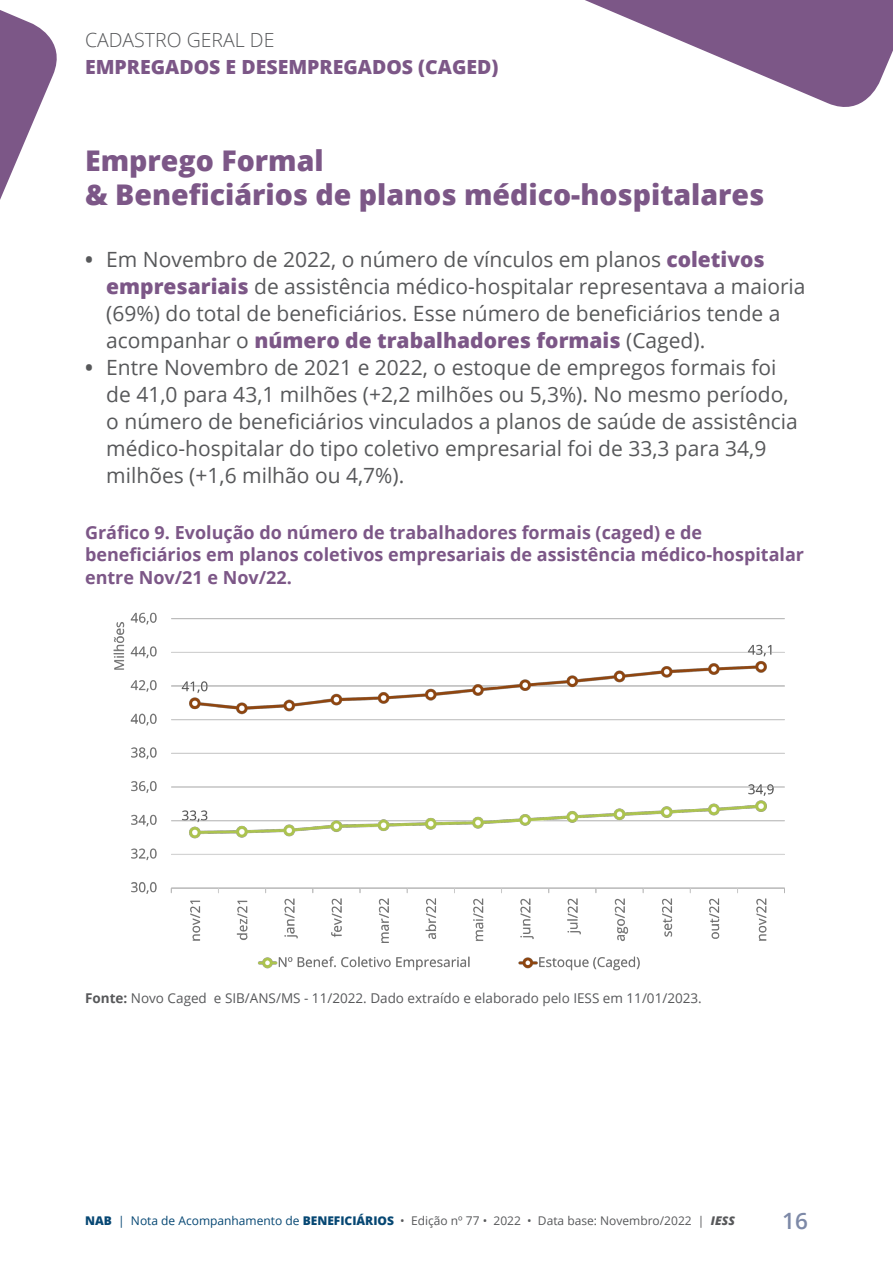
<style>
.page{position:relative;width:893px;height:1263px;background:#fff}
.page>*{position:absolute;margin:0;border:0;box-sizing:border-box;transform-origin:0 0}
.t1{font:800 28.5px/34.5px "Open Sans";color:#7c5787}
.t2{font:600 22.5px "Open Sans";color:#7d89a7}
.t3{font:21px/27px "Open Sans";color:#57585a}
.t4{font:800 19.5px "Open Sans";color:#7c5787}
.t5{font:300 19.5px "Open Sans";color:#57585a}
.t6{font:700 18px/22.5px "Open Sans";color:#7c5787}
.t7{font:13.5px "Open Sans";color:#57585a}
.t8{font:12px "Open Sans";color:#57585a}
.s1{font-weight:700}
.s2{font-weight:800;color:#7c5787}
.s3{font-weight:800;color:#064773}
.s4{color:#064773}
.s5{font-weight:800;font-style:italic}
</style>
<div class="page">
<svg style="left:585px;top:0;width:308px;height:107px;fill:#7c5787"></svg>
<svg style="left:0;top:10px;width:57px;height:190px"></svg>
<img style="left:113px;top:612px;width:672px;height:359px">
<p class="t5" style="left:85px;top:27px;width:191px">CADASTRO GERAL DE</p>
<p class="t4" style="left:85px;top:52px;width:381px">Empregados e Desempregados (CAGED</p>
<p class="t4" style="left:491px;top:52px;width:9px">)</p>
<h1 class="t1" style="left:85px;top:142px;width:681px">Emprego Formal<br>&amp; Beneficiários de planos médico-hospitalares</h1>
<p class="t3" style="left:106px;top:245px;width:701px;text-indent:-21px"><span class="s1">•</span> Em Novembro de 2022, o número de vínculos em planos <span class="s2">coletivos empresariais</span> de assistência médico-hospitalar representava a maioria (69%) do total de beneficiários. Esse número de beneficiários tende a acompanhar o <span class="s2">número de trabalhadores formais</span> (Caged).</p>
<p class="t3" style="left:106px;top:353px;width:693px;text-indent:-21px"><span class="s1">•</span> Entre Novembro de 2021 e 2022, o estoque de empregos formais foi de 41,0 para 43,1 milhões (+2,2 milhões ou 5,3%). No mesmo período, o número de beneficiários vinculados a planos de saúde de assistência médico-hospitalar do tipo coletivo empresarial foi de 33,3 para 34,9 milhões (+1,6 milhão ou 4,7%).</p>
<p class="t6" style="left:85px;top:521px;width:721px">Gráfico 9. Evolução do número de trabalhadores formais (caged) e de beneficiários em planos coletivos empresariais de assistência médico-hospitalar entre Nov/21 e Nov/22.</p>
<p class="t7" style="left:85px;top:989px;width:618px"><span class="s1">Fonte:</span> Novo Caged e SIB/ANS/MS - 11/2022. Dado extraído e elaborado pelo IESS em 11/01/2023.</p>
<p class="t8" style="left:85px;top:1212px;width:651px"><span class="s3">NAB</span> <span class="s4">| Nota de Acompanhamento de</span> <span class="s3">Beneficiários</span> • Edição nº 77 • 2022 • Data base: Novembro/2022 | <span class="s5">IESS</span></p>
<p class="t2" style="left:782px;top:1205px;width:27px">16</p>
</div>
